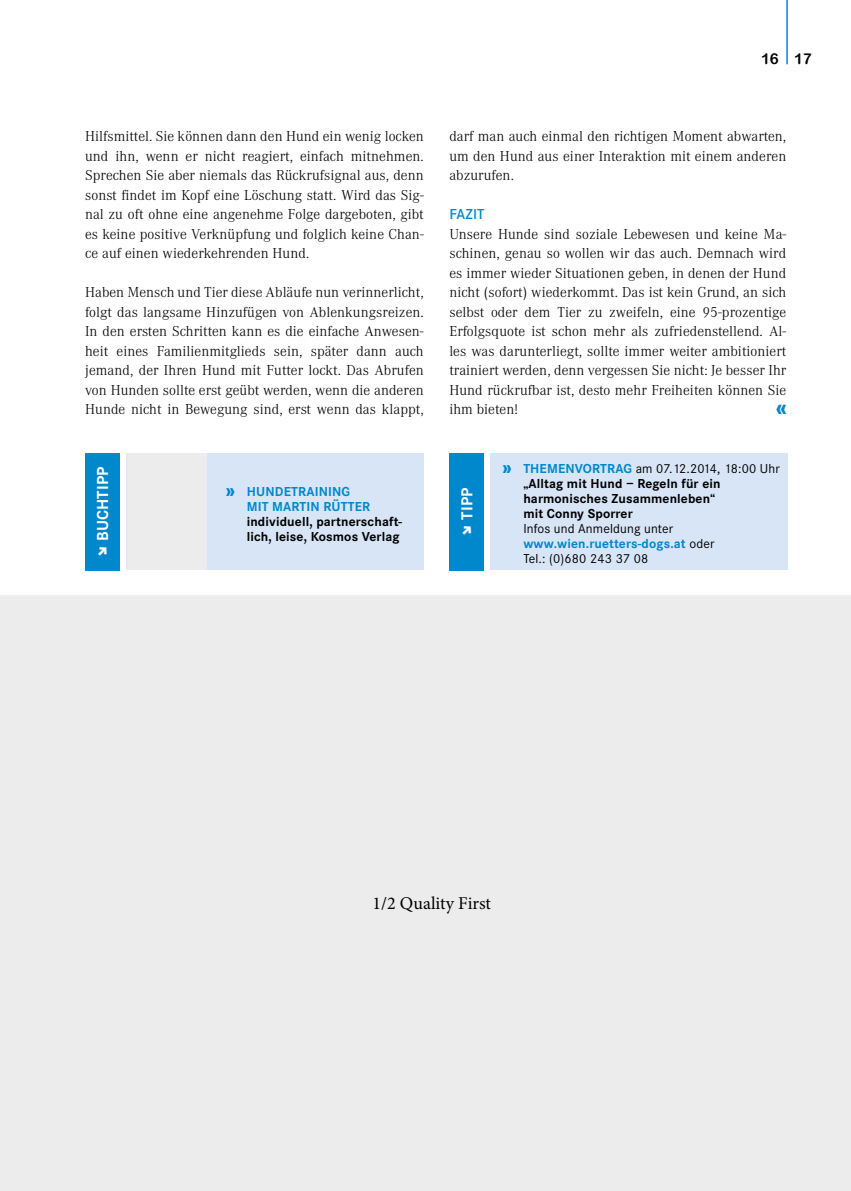
<style>
.page{position:relative;width:851px;height:1191px;background:#fff}
.page>*{position:absolute;margin:0;border:0;box-sizing:border-box;transform-origin:0 0}
.t1{font:800 19.5px "Corporate S";color:#0087cc}
.t2{font:18px "Minion Pro";color:#000}
.t3{font:700 16.5px "Corporate S";letter-spacing:.01em;color:#fff}
.t4{font:300 15px/19.5px "Corporate A";letter-spacing:.005em;color:#000;text-align:justify}
.t5{font:600 15px "Corporate S";letter-spacing:.01em;color:#0087cc}
.t6{font:15px "Arial Rounded MT Bold";color:#000}
.t7{font:700 13.5px/15px "Corporate S";letter-spacing:.01em;color:#000}
.t8{font:13.5px/15px "Corporate S";letter-spacing:.01em;color:#000}
.t9{font:700 13.5px/15px "Corporate S";letter-spacing:.01em;color:#0087cc}
.s1{font-weight:800;font-size:16.5px}
.s2{font-weight:800;font-size:16.5px;color:#0087cc}
.s3{color:#0087cc}
.s4{font-weight:400}
.s5{font-weight:700;color:#0087cc}
</style>
<div class="page">
<hr style="left:786px;top:0;width:1px;height:64px;background:#0087cc">
<div style="left:126px;top:453px;width:297px;height:117px;background:#d7e5f6"></div>
<div style="left:85px;top:453px;width:34px;height:117px;background:#0087cc"></div>
<div style="left:126px;top:453px;width:80px;height:117px;background:#ececec"></div>
<div style="left:490px;top:453px;width:297px;height:117px;background:#d7e5f6"></div>
<div style="left:449px;top:453px;width:34px;height:117px;background:#0087cc"></div>
<div style="left:0;top:595px;width:850px;height:596px;background:#ececec"></div>
<p class="t6" style="left:761px;top:50px;width:52px">16 17</p>
<p class="t4" style="left:85px;top:127px;width:340px">Hilfsmittel. Sie können dann den Hund ein wenig locken und ihn, wenn er nicht reagiert, einfach mitnehmen.<br>Sprechen Sie aber niemals das Rückrufsignal aus, denn sonst findet im Kopf eine Löschung statt. Wird das Sig&shy;nal zu oft ohne eine angenehme Folge dargeboten, gibt es keine positive Verknüpfung und folglich keine Chan&shy;ce auf einen wiederkehrenden Hund.</p>
<p class="t4" style="left:85px;top:283px;width:340px">Haben Mensch und Tier diese Abläufe nun verinnerlicht, folgt das langsame Hinzufügen von Ablenkungsreizen.<br>In den ersten Schritten kann es die einfache Anwesen&shy;heit eines Familienmitglieds sein, später dann auch jemand, der Ihren Hund mit Futter lockt. Das Abrufen von Hunden sollte erst geübt werden, wenn die anderen Hunde nicht in Bewegung sind, erst wenn das klappt,</p>
<p class="t3" style="left:93px;top:541px;width:76px;rotate:-90deg">BUCHTIPP</p>
<p class="t9" style="left:247px;top:484px;width:125px;text-indent:-21px"><span class="s1">»</span> HUNDETRAINING<br>MIT MARTIN RÜTTER</p>
<p class="t7" style="left:247px;top:514px;width:157px">individuell, partnerschaft&shy;lich, leise, Kosmos Verlag</p>
<p class="t4" style="left:449px;top:127px;width:338px">darf man auch einmal den richtigen Moment abwarten, um den Hund aus einer Interaktion mit einem anderen abzurufen.</p>
<p class="t5" style="left:449px;top:206px;width:37px">FAZIT</p>
<p class="t4" style="left:449px;top:224px;width:338px">Unsere Hunde sind soziale Lebewesen und keine Ma&shy;schinen, genau so wollen wir das auch. Demnach wird es immer wieder Situationen geben, in denen der Hund nicht (sofort) wiederkommt. Das ist kein Grund, an sich selbst oder dem Tier zu zweifeln, eine 95-prozentige Erfolgsquote ist schon mehr als zufriedenstellend. Al&shy;les was darunterliegt, sollte immer weiter ambitioniert trainiert werden, denn vergessen Sie nicht: Je besser Ihr Hund rückrufbar ist, desto mehr Freiheiten können Sie ihm bieten!</p>
<h1 class="t1" style="left:775px;top:396px;width:13px">«</h1>
<p class="t3" style="left:457px;top:520px;width:34px;rotate:-90deg">TIPP</p>
<p class="t7" style="left:523px;top:461px;width:258px;text-indent:-21px"><span class="s2">»</span> <span class="s3">THEMENVORTRAG</span> <span class="s4">am 07.12.2014, 18:00 Uhr </span>„Alltag mit Hund – Regeln für ein harmonisches Zusammenleben“<br>mit Conny Sporrer</p>
<p class="t8" style="left:523px;top:521px;width:193px">Infos und Anmeldung unter <span class="s5">www.wien.ruetters-dogs.at</span> oder<br>Tel.: (0)680 243 37 08</p>
<p class="t2" style="left:372px;top:890px;width:120px">1/2 Quality First</p>
</div>
